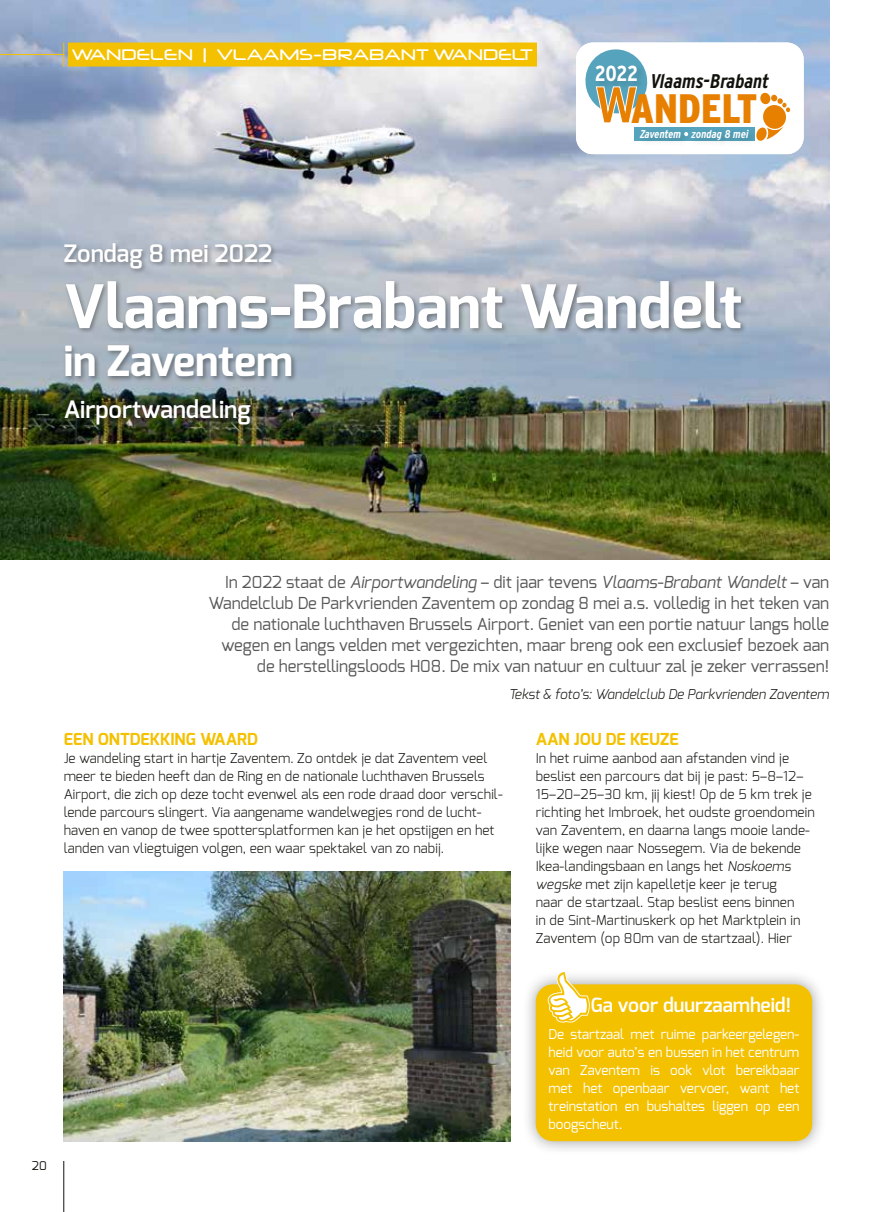
<style>
.page{position:relative;width:893px;height:1212px;background:#fff}
.page>*{position:absolute;margin:0;border:0;box-sizing:border-box;transform-origin:0 0}
.t1{font:700 60px "Exo";color:#fff}
.t2{font:700 42px "Exo";color:#fff}
.t3{font:900 41.1px "Interstate Condensed";color:#e78000}
.t4{font:600 24px "Exo";color:#fff}
.t5{font:700 21.75px "Interstate Condensed";color:#fff}
.t6{font:italic 700 19.8px "Interstate Condensed";color:#12120d}
.t7{font:600 19.5px "Exo";color:#fff}
.t8{font:18px "Neuropol Wa Ma";letter-spacing:.04em;color:#fff}
.t9{font:16.5px/21px "Exo";color:#555756;text-align:right}
.t10{font:700 16.5px "Exo";color:#f4c100}
.t11{font:300 13.5px/18px "Exo";letter-spacing:.005em;color:#12120d}
.t12{font:13.5px/18px "Exo";color:#fff;text-align:justify}
.t13{font:italic 300 13.5px "Exo";color:#12120d}
.t14{font:12px "Exo";color:#12120d}
.t15{font:italic 700 11.4px "Interstate Condensed";color:#fff}
.s1{font-family:"Interstate";font-weight:700;font-size:51.45px}
.s2{font-style:italic}
</style>
<div class="page">
<img style="left:0;top:0;width:829px;height:559px">
<div style="left:62px;top:241px;width:685px;height:190px;background:#12120d;opacity:.4"></div>
<div style="left:521px;top:970px;width:306px;height:185px;background:#12120d;opacity:.4"></div>
<div style="left:536px;top:984px;width:276px;height:157px;background:#f4c100;border-radius:17px"></div>
<svg style="left:548px;top:971px;width:42px;height:51px"></svg>
<img style="left:64px;top:871px;width:446px;height:270px">
<hr style="left:63px;top:1161px;width:1px;height:51px;background:#12120d">
<hr style="left:0;top:54px;width:64px;height:1px;background:#f4c100">
<svg style="left:63px;top:43px;width:1px;height:24px"></svg>
<div style="left:68px;top:43px;width:469px;height:24px;background:#f4c100"></div>
<svg style="left:576px;top:43px;width:228px;height:111px"></svg>
<h3 class="t8" style="left:72px;top:45px;width:462px">WANDELEN | VLAAMS-BRABANT WANDELT</h3>
<h3 class="t5" style="left:595px;top:61px;width:45px">2022</h3>
<h3 class="t6" style="left:651px;top:70px;width:120px">Vlaams-Brabant</h3>
<h3 class="t3" style="left:594px;top:86px;width:165px"><span class="s1">W</span>ANDELT</h3>
<p class="t15" style="left:640px;top:127px;width:110px">Zaventem zondag 8 mei</p>
<h3 class="t4" style="left:64px;top:238px;width:210px">Zondag 8 mei 2022</h3>
<h1 class="t1" style="left:64px;top:268px;width:680px">Vlaams-Brabant Wandelt</h1>
<h2 class="t2" style="left:64px;top:334px;width:231px">in Zaventem</h2>
<h3 class="t4" style="left:64px;top:394px;width:188px">Airportwandeling</h3>
<p class="t9" style="left:208px;top:572px;width:622px">In 2022 staat de <span class="s2">Airportwandeling</span> – dit jaar tevens <span class="s2">Vlaams‑Brabant Wandelt</span> – van Wandelclub De Parkvrienden Zaventem op zondag 8 mei a.s. volledig in het teken van de nationale luchthaven Brussels Airport. Geniet van een portie natuur langs holle wegen en langs velden met vergezichten, maar breng ook een exclusief bezoek aan de herstellingsloods H08. De mix van natuur en cultuur zal je zeker verrassen!</p>
<p class="t13" style="left:509px;top:686px;width:322px">Tekst &amp; foto’s: Wandelclub De Parkvrienden Zaventem</p>
<p class="t10" style="left:64px;top:729px;width:196px">EEN ONTDEKKING WAARD</p>
<p class="t11" style="left:64px;top:749px;width:440px">Je wandeling start in hartje Zaventem. Zo ontdek je dat Zaventem veel meer te bieden heeft dan de Ring en de nationale luchthaven Brussels Airport, die zich op deze tocht evenwel als een rode draad door verschil&shy;lende parcours slingert. Via aangename wandelwegjes rond de lucht&shy;haven en vanop de twee spottersplatformen kan je het opstijgen en het landen van vliegtuigen volgen, een waar spektakel van zo nabij.</p>
<p class="t10" style="left:536px;top:729px;width:144px">AAN JOU DE KEUZE</p>
<p class="t11" style="left:536px;top:749px;width:281px">In het ruime aanbod aan afstanden vind je beslist een parcours dat bij je past: 5–8–12– 15–20–25–30 km, jij kiest! Op de 5 km trek je richting het Imbroek, het oudste groendomein van Zaventem, en daarna langs mooie lande&shy;lijke wegen naar Nossegem. Via de bekende Ikea-landingsbaan en langs het <span class="s2">Noskoems wegske</span> met zijn kapelletje keer je terug<br>naar de startzaal. Stap beslist eens binnen<br>in de Sint‑Martinuskerk op het Marktplein in Zaventem (op 80m van de startzaal). Hier</p>
<p class="t14" style="left:32px;top:1158px;width:16px">20</p>
<h3 class="t7" style="left:591px;top:992px;width:202px">Ga voor duurzaamheid!</h3>
<p class="t12" style="left:549px;top:1024px;width:252px">De startzaal met ruime parkeergelegen&shy;heid voor auto’s en bussen in het centrum van Zaventem is ook vlot bereikbaar met het openbaar vervoer, want het treinstation en bushaltes liggen op een boogscheut.</p>
</div>
